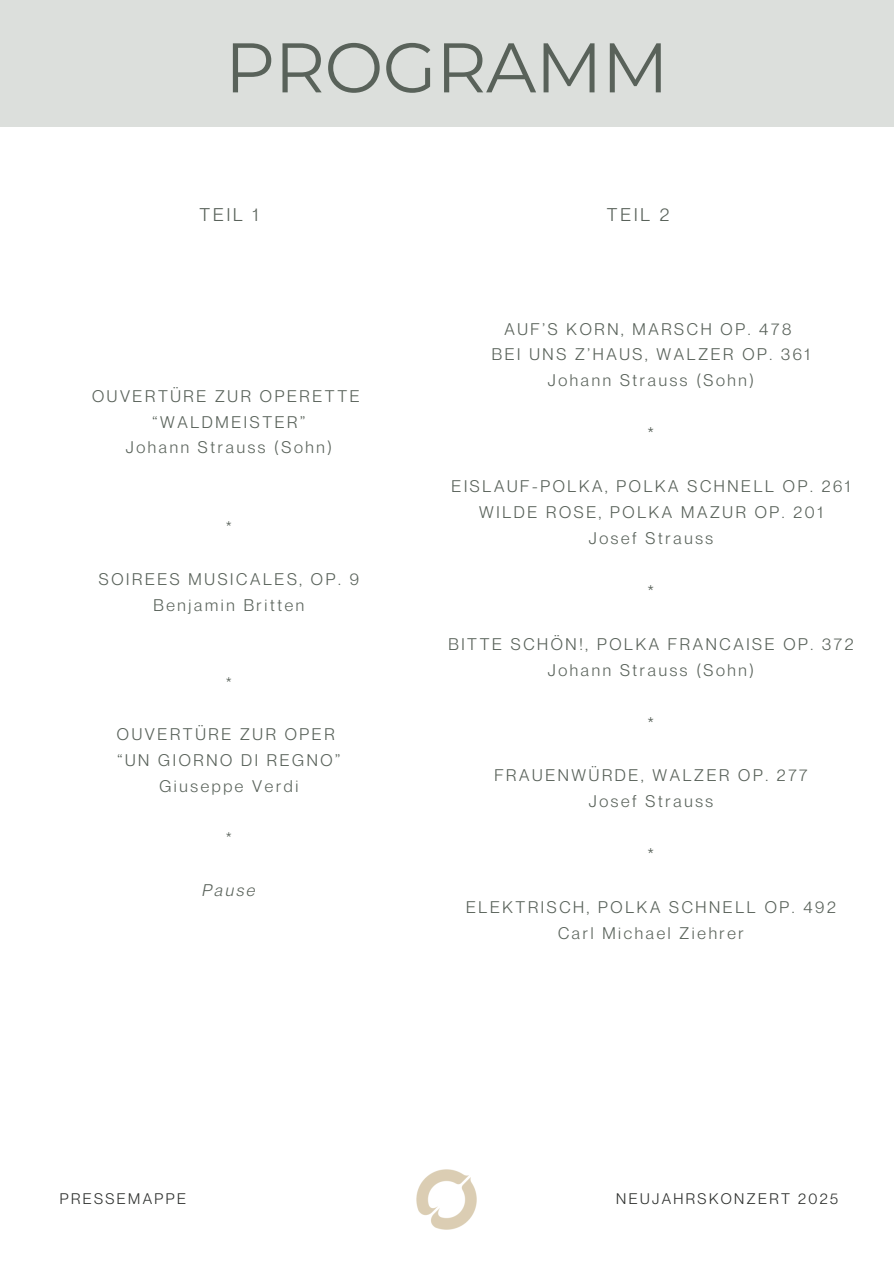
<style>
.page{position:relative;width:894px;height:1264px;background:#fff}
.page>*{position:absolute;margin:0;border:0;box-sizing:border-box;transform-origin:0 0}
.t1{font:70.05px "Montserrat";letter-spacing:-.01em;color:#59625a}
.t2{font:18px "Neue Montreal";letter-spacing:.16em;color:#59625a}
.t3{font:16.5px/25.8px "Neue Montreal";letter-spacing:.16em;color:#59625a;text-align:center}
.t4{font:italic 16.5px "Neue Montreal";letter-spacing:.16em;color:#59625a}
.t5{font:15px "Neue Montreal";letter-spacing:.16em;color:#2e302e}
</style>
<div class="page">
<div style="left:0;top:0;width:893px;height:126px;background:#dcdfdc"></div>
<img style="left:416px;top:1169px;width:61px;height:61px">
<h1 class="t1" style="left:225px;top:25px;width:445px">PROGRAMM</h1>
<h2 class="t2" style="left:199px;top:203px;width:60px">TEIL 1</h2>
<h2 class="t2" style="left:606px;top:203px;width:64px">TEIL 2</h2>
<p class="t3" style="left:92px;top:382px;width:269px">OUVERTÜRE ZUR OPERETTE “WALDMEISTER”<br>Johann Strauss (Sohn)</p>
<p class="t3" style="left:226px;top:514px;width:8px">*</p>
<p class="t3" style="left:99px;top:566px;width:261px">SOIREES MUSICALES, OP. 9<br>Benjamin Britten</p>
<p class="t3" style="left:226px;top:669px;width:8px">*</p>
<p class="t3" style="left:117px;top:721px;width:225px">OUVERTÜRE ZUR OPER “UN GIORNO DI REGNO”<br>Giuseppe Verdi</p>
<p class="t3" style="left:226px;top:825px;width:8px">*</p>
<p class="t4" style="left:202px;top:879px;width:54px">Pause</p>
<p class="t3" style="left:492px;top:315px;width:319px">AUF’S KORN, MARSCH OP. 478<br>BEI UNS Z’HAUS, WALZER OP. 361<br>Johann Strauss (Sohn)</p>
<p class="t2" style="left:647px;top:423px;width:8px">*</p>
<p class="t3" style="left:451px;top:473px;width:400px">EISLAUF-POLKA, POLKA SCHNELL OP. 261<br>WILDE ROSE, POLKA MAZUR OP. 201<br>Josef Strauss</p>
<p class="t2" style="left:647px;top:580px;width:8px">*</p>
<p class="t3" style="left:448px;top:630px;width:406px">BITTE SCHÖN!, POLKA FRANCAISE OP. 372<br>Johann Strauss (Sohn)</p>
<p class="t2" style="left:647px;top:712px;width:8px">*</p>
<p class="t3" style="left:494px;top:762px;width:314px">FRAUENWÜRDE, WALZER OP. 277<br>Josef Strauss</p>
<p class="t2" style="left:647px;top:843px;width:8px">*</p>
<p class="t3" style="left:466px;top:894px;width:371px">ELEKTRISCH, POLKA SCHNELL OP. 492<br>Carl Michael Ziehrer</p>
<p class="t5" style="left:60px;top:1189px;width:128px">PRESSEMAPPE</p>
<p class="t5" style="left:616px;top:1189px;width:223px">NEUJAHRSKONZERT 2025</p>
</div>
